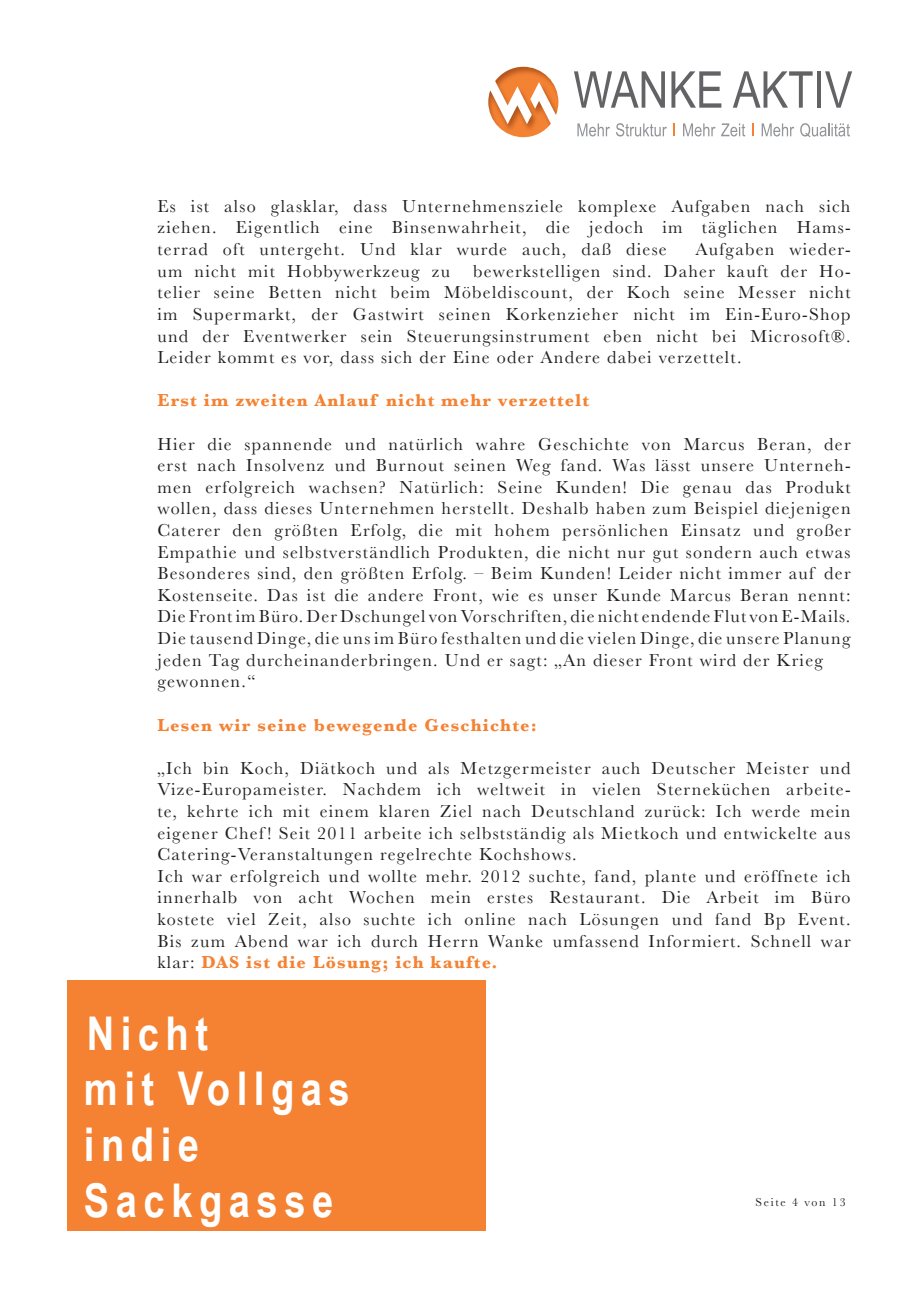
<style>
.page{position:relative;width:919px;height:1289px;background:#fff}
.page>*{position:absolute;margin:0;border:0;box-sizing:border-box;transform-origin:0 0}
.t1{font:700 46.5px "Arial Narrow";letter-spacing:.14em;color:#fff}
.t2{font:18px/21.6px "Baskerville";letter-spacing:.07em;color:#231f20;text-align:justify}
.t3{font:700 18px "Baskerville";letter-spacing:.07em;color:#f48232}
.t4{font:12px "Baskerville";letter-spacing:.14em;color:#231f20}
.s1{font-weight:700;color:#f48232}
</style>
<div class="page">
<div style="left:67px;top:980px;width:418px;height:251px;background:#f48232"></div>
<svg style="left:574px;top:71px;width:91px;height:37px"></svg>
<svg style="left:671px;top:71px;width:50px;height:37px"></svg>
<svg style="left:733px;top:71px;width:79px;height:37px"></svg>
<hr style="left:817px;top:71px;width:4px;height:37px;background:#636366">
<svg style="left:825px;top:71px;width:27px;height:37px"></svg>
<img style="left:488px;top:67px;width:70px;height:70px">
<svg style="left:577px;top:123px;width:33px;height:13px"></svg>
<svg style="left:616px;top:123px;width:50px;height:13px"></svg>
<svg style="left:673px;top:123px;width:2px;height:13px"></svg>
<svg style="left:683px;top:123px;width:32px;height:13px"></svg>
<svg style="left:721px;top:123px;width:24px;height:13px"></svg>
<svg style="left:752px;top:123px;width:1px;height:13px"></svg>
<svg style="left:761px;top:123px;width:33px;height:13px"></svg>
<svg style="left:800px;top:123px;width:50px;height:14px"></svg>
<p class="t2" style="left:157px;top:195px;width:694px">Es ist also glasklar, dass Unternehmensziele komplexe Aufgaben nach sich ziehen. Eigentlich eine Binsenwahrheit, die jedoch im täglichen Hams&shy;terrad oft untergeht. Und klar wurde auch, daß diese</p>
<p class="t2" style="left:695px;top:239px;width:157px">Aufgaben wieder-</p>
<p class="t2" style="left:157px;top:260px;width:694px;text-indent:315px">bewerkstelligen sind. Daher kauft der Ho&shy;telier seine Betten nicht beim Möbeldiscount, der Koch seine Messer nicht im Supermarkt, der Gastwirt seinen Korkenzieher nicht im Ein-Euro-Shop und der Eventwerker sein Steuerungsinstrument eben nicht bei Microsoft®.</p>
<p class="t2" style="left:157px;top:347px;width:585px">Leider kommt es vor, dass sich der Eine oder Andere dabei verzettelt.</p>
<p class="t3" style="left:157px;top:388px;width:433px">Erst im zweiten Anlauf nicht mehr verzettelt</p>
<p class="t2" style="left:157px;top:433px;width:694px">Hier die spannende und natürlich wahre Geschichte von Marcus Beran, der erst nach Insolvenz und Burnout seinen Weg fand. Was lässt unsere Unterneh&shy;men erfolgreich wachsen? Natürlich: Seine Kunden! Die genau das Produkt</p>
<p class="t2" style="left:157px;top:498px;width:694px">wollen, dass dieses Unternehmen herstellt. Deshalb haben zum Beispiel diejenigen</p>
<p class="t2" style="left:157px;top:519px;width:694px">Caterer den größten Erfolg, die mit hohem persönlichen Einsatz und großer</p>
<p class="t2" style="left:157px;top:541px;width:694px">Empathie und selbstverständlich Produkten, die nicht nur gut sondern auch etwas Besonderes sind, den größten Erfolg. – Beim Kunden! Leider nicht immer auf der Kostenseite. Das ist die andere Front, wie es unser Kunde Marcus Beran nennt:</p>
<p class="t2" style="left:157px;top:606px;width:694px">Die Front im Büro. Der Dschungel von Vorschriften, die nicht endende Flut von E-Mails.<br>Die tausend Dinge, die uns im Büro festhalten und die vielen Dinge, die unsere Planung</p>
<p class="t2" style="left:157px;top:649px;width:667px">jeden Tag durcheinanderbringen. Und er sagt: „An dieser Front wird der Krieg gewonnen.“</p>
<p class="t3" style="left:157px;top:712px;width:381px">Lesen wir seine bewegende Geschichte:</p>
<p class="t2" style="left:157px;top:757px;width:694px">„Ich bin Koch, Diätkoch und als Metzgermeister auch Deutscher Meister und</p>
<p class="t2" style="left:157px;top:779px;width:694px">Vize-Europameister. Nachdem ich weltweit in vielen Sterneküchen arbeite&shy;te, kehrte ich mit einem klaren Ziel nach Deutschland zurück: Ich werde mein</p>
<p class="t2" style="left:157px;top:822px;width:694px">eigener Chef ! Seit 2011 arbeite ich selbstständig als Mietkoch und entwickelte aus</p>
<p class="t2" style="left:157px;top:843px;width:420px">Catering-Veranstaltungen regelrechte Kochshows.</p>
<p class="t2" style="left:157px;top:865px;width:694px">Ich war erfolgreich und wollte mehr. 2012 suchte, fand, plante und eröffnete ich</p>
<p class="t2" style="left:157px;top:887px;width:694px">innerhalb von acht Wochen mein erstes Restaurant. Die Arbeit im Büro</p>
<p class="t2" style="left:157px;top:908px;width:694px">kostete viel Zeit, also suchte ich online nach Lösungen und fand Bp Event.</p>
<p class="t2" style="left:157px;top:930px;width:694px">Bis zum Abend war ich durch Herrn Wanke umfassend Informiert. Schnell war klar: <span class="s1">DAS ist die Lösung; ich kaufte.</span></p>
<p class="t2" style="left:157px;top:260px;width:294px">um nicht mit Hobbywerkzeug zu</p>
<p class="t1" style="left:87px;top:997px;width:123px">Nicht</p>
<p class="t1" style="left:84px;top:1053px;width:267px">mit Vollgas</p>
<p class="t1" style="left:84px;top:1109px;width:117px">indie</p>
<p class="t1" style="left:84px;top:1165px;width:251px">Sackgasse</p>
<p class="t4" style="left:755px;top:1194px;width:91px">Seite 4 von 13</p>
</div>
